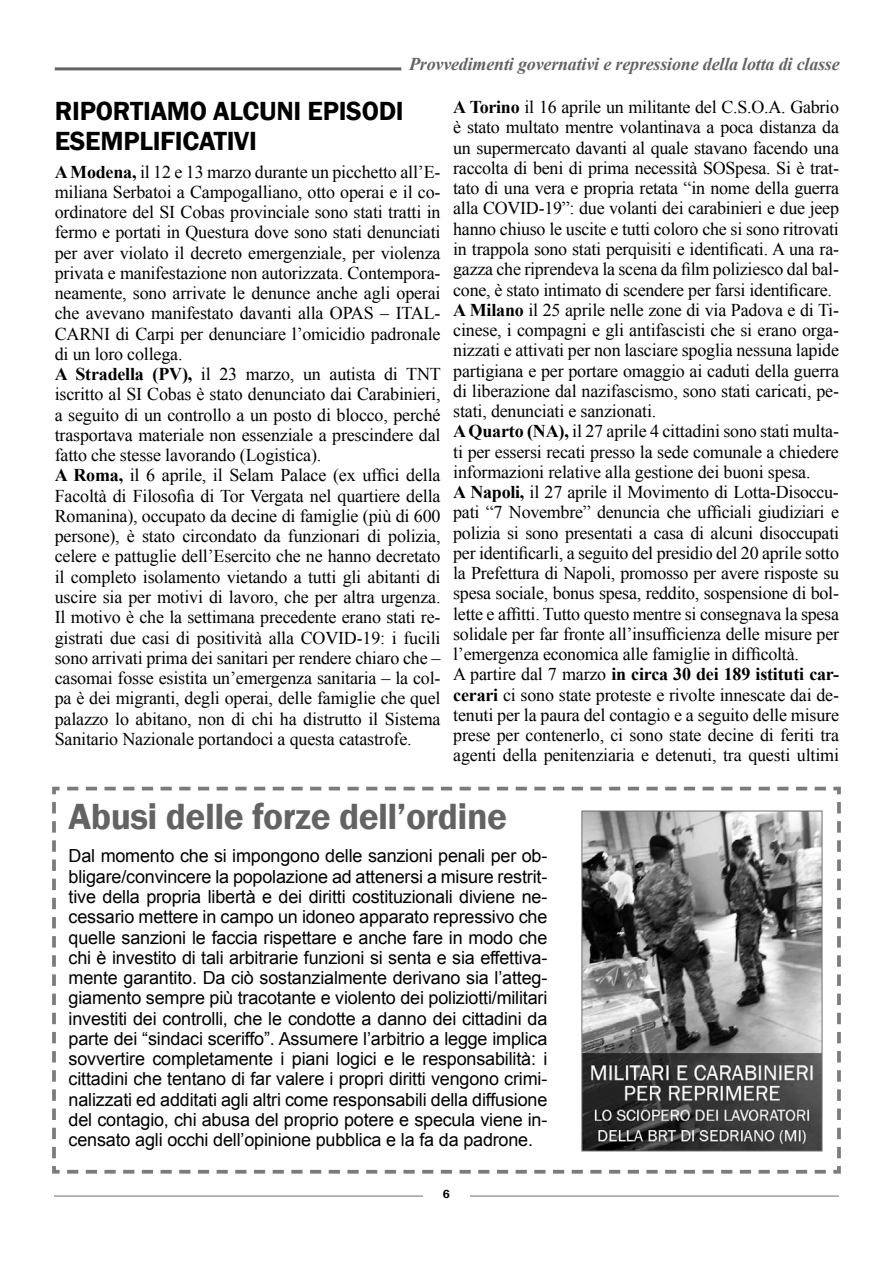
<style>
.page{position:relative;width:893px;height:1263px;background:#fff}
.page>*{position:absolute;margin:0;border:0;box-sizing:border-box;transform-origin:0 0}
.t1{font:600 37.5px "Franklin Gothic";letter-spacing:-.015em;color:#646363}
.t2{font:600 27px/30px "Franklin Gothic";letter-spacing:-.01em;color:#000}
.t3{font:18px/20.2px "Times New Roman";letter-spacing:-.01em;color:#000}
.t4{font:18px/20.2px "Arial";letter-spacing:-.01em;color:#000;text-align:justify}
.t5{font:italic 700 18px "Times New Roman";letter-spacing:-.01em;color:#646363}
.t6{font:600 12px "Franklin Gothic";color:#000}
.s1{font-weight:700}
</style>
<div class="page">
<svg style="left:52px;top:786px;width:789px;height:388px"></svg>
<hr style="left:54px;top:1196px;width:785px;height:1px;background:#706f6f">
<img style="left:583px;top:813px;width:237px;height:336px">
<div style="left:581px;top:811px;width:241px;height:340px;border:1px solid #706f6f"></div>
<hr style="left:55px;top:67px;width:346px;height:3px;background:#646363">
<div style="left:423px;top:1190px;width:47px;height:18px;background:#fff"></div>
<p class="t5" style="left:409px;top:52px;width:432px">Provvedimenti governativi e repressione della lotta di classe</p>
<p class="t3" style="left:453px;top:97px;width:387px"><span class="s1">A Torino</span> il 16 aprile un militante del C.S.O.A. Gabrio è stato multato mentre volantinava a poca distanza da un supermercato davanti al quale stavano facendo una raccolta di beni di prima necessità SOSpesa. Si è trat&shy;tato di una vera e propria retata “in nome della guerra alla COVID-19”: due volanti dei carabinieri e due jeep hanno chiuso le uscite e tutti coloro che si sono ritrovati in trappola sono stati perquisiti e identificati. A una ra&shy;gazza che riprendeva la scena da film poliziesco dal bal&shy;cone, è stato intimato di scendere per farsi identificare.<br><span class="s1">A Milano</span> il 25 aprile nelle zone di via Padova e di Ti&shy;cinese, i compagni e gli antifascisti che si erano orga&shy;nizzati e attivati per non lasciare spoglia nessuna lapide partigiana e per portare omaggio ai caduti della guerra di liberazione dal nazifascismo, sono stati caricati, pe&shy;stati, denunciati e sanzionati.<br><span class="s1">A Quarto (NA),</span> il 27 aprile 4 cittadini sono stati multa&shy;ti per essersi recati presso la sede comunale a chiedere informazioni relative alla gestione dei buoni spesa.<br><span class="s1">A Napoli,</span> il 27 aprile il Movimento di Lotta-Disoccu&shy;pati “7 Novembre” denuncia che ufficiali giudiziari e polizia si sono presentati a casa di alcuni disoccupati per identificarli, a seguito del presidio del 20 aprile sotto la Prefettura di Napoli, promosso per avere risposte su spesa sociale, bonus spesa, reddito, sospensione di bol&shy;lette e affitti. Tutto questo mentre si consegnava la spesa solidale per far fronte all’insufficienza delle misure per l’emergenza economica alle famiglie in difficoltà.<br>A partire dal 7 marzo <span class="s1">in circa 30 dei 189 istituti car&shy;cerari</span> ci sono state proteste e rivolte innescate dai de&shy;tenuti per la paura del contagio e a seguito delle misure prese per contenerlo, ci sono state decine di feriti tra agenti della penitenziaria e detenuti, tra questi ultimi</p>
<h1 class="t1" style="left:69px;top:794px;width:440px">Abusi delle forze dell’ordine</h1>
<p class="t4" style="left:69px;top:846px;width:480px">Dal momento che si impongono delle sanzioni penali per ob&shy;bligare/convincere la popolazione ad attenersi a misure restrit&shy;tive della propria libertà e dei diritti costituzionali diviene ne&shy;cessario mettere in campo un idoneo apparato repressivo che quelle sanzioni le faccia rispettare e anche fare in modo che chi è investito di tali arbitrarie funzioni si senta e sia effettiva&shy;mente garantito. Da ciò sostanzialmente derivano sia l’atteg&shy;giamento sempre più tracotante e violento dei poliziotti/militari investiti dei controlli, che le condotte a danno dei cittadini da parte dei “sindaci sceriffo”. Assumere l’arbitrio a legge implica sovvertire completamente i piani logici e le responsabilità: i cittadini che tentano di far valere i propri diritti vengono crimi&shy;nalizzati ed additati agli altri come responsabili della diffusione del contagio, chi abusa del proprio potere e specula viene in&shy;censato agli occhi dell’opinione pubblica e la fa da padrone.</p>
<h2 class="t2" style="left:55px;top:96px;width:350px">RIPORTIAMO ALCUNI EPISODI<br>ESEMPLIFICATIVI</h2>
<p class="t3" style="left:55px;top:161px;width:388px"><span class="s1">A Modena,</span> il 12 e 13 marzo durante un picchetto all’E&shy;miliana Serbatoi a Campogalliano, otto operai e il co&shy;ordinatore del SI Cobas provinciale sono stati tratti in fermo e portati in Questura dove sono stati denunciati per aver violato il decreto emergenziale, per violenza privata e manifestazione non autorizzata. Contempora&shy;neamente, sono arrivate le denunce anche agli operai che avevano manifestato davanti alla OPAS – ITAL-CARNI di Carpi per denunciare l’omicidio padronale di un loro collega.<br><span class="s1">A Stradella (PV),</span> il 23 marzo, un autista di TNT iscritto al SI Cobas è stato denunciato dai Carabinieri, a seguito di un controllo a un posto di blocco, perché trasportava materiale non essenziale a prescindere dal fatto che stesse lavorando (Logistica).<br><span class="s1">A Roma,</span> il 6 aprile, il Selam Palace (ex uffici della Facoltà di Filosofia di Tor Vergata nel quartiere della Romanina), occupato da decine di famiglie (più di 600 persone), è stato circondato da funzionari di polizia, celere e pattuglie dell’Esercito che ne hanno decretato il completo isolamento vietando a tutti gli abitanti di uscire sia per motivi di lavoro, che per altra urgenza.<br>Il motivo è che la settimana precedente erano stati re&shy;gistrati due casi di positività alla COVID-19: i fucili sono arrivati prima dei sanitari per rendere chiaro che – casomai fosse esistita un’emergenza sanitaria – la col&shy;pa è dei migranti, degli operai, delle famiglie che quel palazzo lo abitano, non di chi ha distrutto il Sistema Sanitario Nazionale portandoci a questa catastrofe.</p>
<p class="t6" style="left:443px;top:1187px;width:9px">6</p>
</div>
